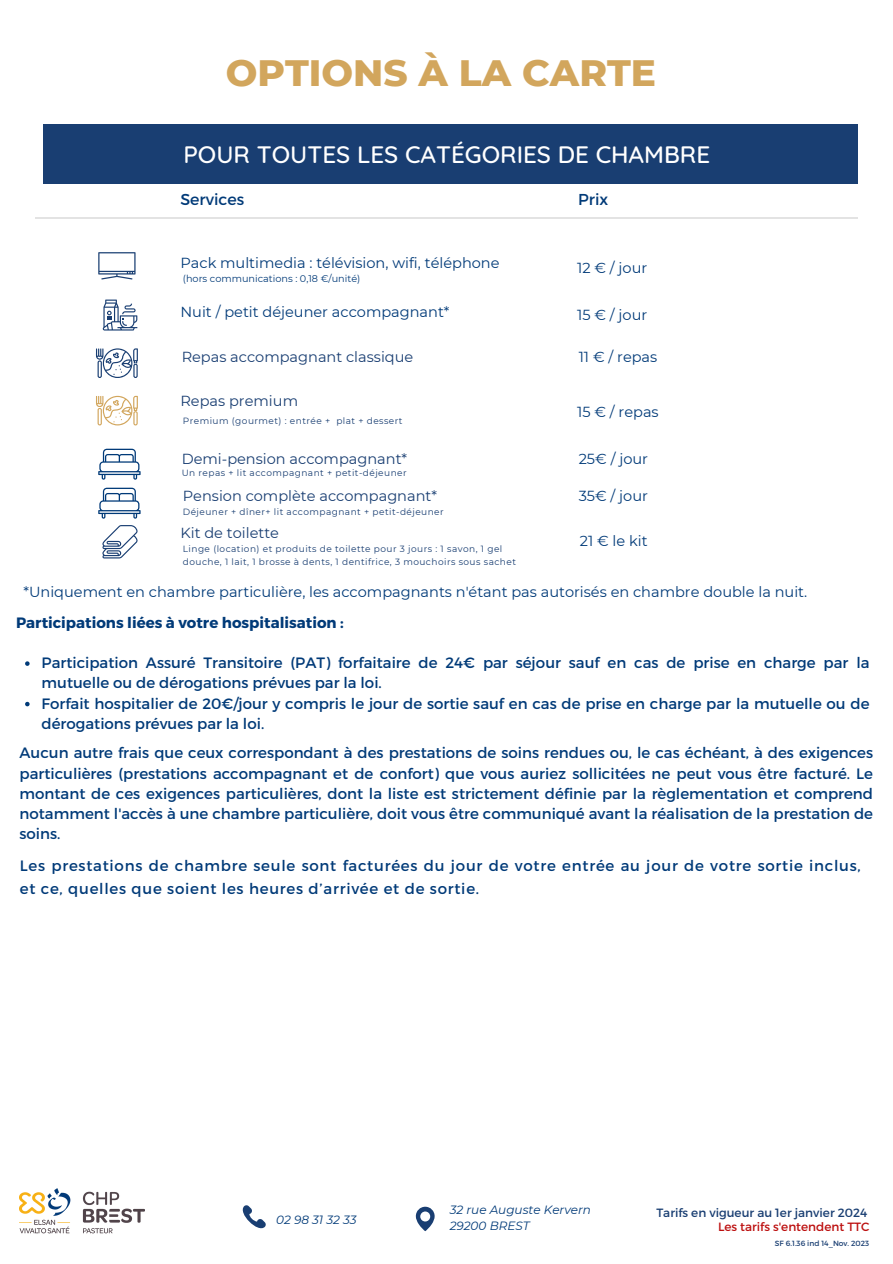
<style>
.page{position:relative;width:893px;height:1264px;background:#fff}
.page>*{position:absolute;margin:0;border:0;box-sizing:border-box;transform-origin:0 0}
.t1{font:800 37.5px "Montserrat";color:#d2a65d}
.t2{font:500 24.3px "Quicksand";color:#fff}
.t3{font:15.75px "Montserrat";color:#003a78}
.t4{font:15px/20.2px "Montserrat";color:#003a78}
.t5{font:15px/22.5px "Montserrat";letter-spacing:.05em;color:#003a78}
.t6{font:700 15px "Montserrat";color:#003a78}
.t7{font:14.55px "Montserrat";color:#003a78}
.t8{font:14.55px "Montserrat";color:#193e72}
.t9{font:italic 12px "Montserrat";color:#003a78}
.t10{font:12px "Montserrat";color:#193e72}
.t11{font:12px "Montserrat";color:#bc0f0f}
.t12{font:9.75px "Montserrat";color:#003a78}
.t13{font:9px/13.5px "Montserrat";letter-spacing:.05em;color:#193e72}
.t14{font:7.5px "Montserrat";color:#193e72}
</style>
<div class="page">
<div style="left:43px;top:125px;width:814px;height:59px;background:#193e72"></div>
<hr style="left:35px;top:217px;width:822px;height:2px;background:#777">
<svg style="left:103px;top:299px;width:34px;height:31px"></svg>
<svg style="left:98px;top:252px;width:37px;height:27px"></svg>
<svg style="left:102px;top:525px;width:36px;height:33px"></svg>
<svg style="left:242px;top:1205px;width:24px;height:24px"></svg>
<svg style="left:416px;top:1206px;width:18px;height:25px"></svg>
<img style="left:20px;top:1188px;width:125px;height:46px">
<svg style="left:96px;top:348px;width:41px;height:29px"></svg>
<svg style="left:98px;top:448px;width:43px;height:31px"></svg>
<svg style="left:98px;top:487px;width:43px;height:31px"></svg>
<svg style="left:25px;top:661px;width:5px;height:5px"></svg>
<svg style="left:25px;top:702px;width:5px;height:4px"></svg>
<svg style="left:96px;top:396px;width:41px;height:29px"></svg>
<p class="t1" style="left:226px;top:49px;width:432px">OPTIONS À LA CARTE</p>
<p class="t2" style="left:183px;top:138px;width:528px">POUR TOUTES LES CATÉGORIES DE CHAMBRE</p>
<p class="t3" style="left:180px;top:189px;width:65px">Services</p>
<p class="t3" style="left:578px;top:189px;width:32px">Prix</p>
<p class="t7" style="left:180px;top:254px;width:320px">Pack multimedia : télévision, wifi, téléphone</p>
<p class="t12" style="left:183px;top:273px;width:179px">(hors communications : 0,18 €/unité)</p>
<p class="t7" style="left:577px;top:259px;width:72px">12 € / jour</p>
<p class="t7" style="left:180px;top:302px;width:270px">Nuit / petit déjeuner accompagnant*</p>
<p class="t7" style="left:577px;top:305px;width:72px">15 € / jour</p>
<p class="t8" style="left:182px;top:347px;width:233px">Repas accompagnant classique</p>
<p class="t7" style="left:578px;top:347px;width:80px">11 € / repas</p>
<p class="t8" style="left:180px;top:392px;width:119px">Repas premium</p>
<p class="t13" style="left:183px;top:414px;width:221px">Premium (gourmet) : entrée + plat + dessert</p>
<p class="t8" style="left:182px;top:450px;width:227px">Demi-pension accompagnant*</p>
<p class="t13" style="left:182px;top:465px;width:226px">Un repas + lit accompagnant + petit-déjeuner</p>
<p class="t8" style="left:183px;top:486px;width:256px">Pension complète accompagnant*</p>
<p class="t13" style="left:183px;top:505px;width:262px">Déjeuner + dîner+ lit accompagnant + petit-déjeuner</p>
<p class="t7" style="left:577px;top:403px;width:83px">15 € / repas</p>
<p class="t7" style="left:578px;top:450px;width:71px">25€ / jour</p>
<p class="t7" style="left:578px;top:486px;width:71px">35€ / jour</p>
<p class="t8" style="left:180px;top:524px;width:100px">Kit de toilette</p>
<p class="t7" style="left:579px;top:532px;width:69px">21 € le kit</p>
<p class="t13" style="left:183px;top:541px;width:334px">Linge (location) et produits de toilette pour 3 jours : 1 savon, 1 gel douche, 1 lait, 1 brosse à dents, 1 dentifrice, 3 mouchoirs sous sachet</p>
<p class="t7" style="left:23px;top:583px;width:785px">*Uniquement en chambre particulière, les accompagnants n'étant pas autorisés en chambre double la nuit.</p>
<p class="t6" style="left:16px;top:612px;width:329px">Participations liées à votre hospitalisation :</p>
<p class="t4" style="left:42px;top:652px;width:829px">Participation Assuré Transitoire (PAT) forfaitaire de 24€ par séjour sauf en cas de prise en charge par la mutuelle ou de dérogations prévues par la loi.</p>
<p class="t4" style="left:42px;top:692px;width:829px">Forfait hospitalier de 20€/jour y compris le jour de sortie sauf en cas de prise en charge par la mutuelle ou de dérogations prévues par la loi.</p>
<p class="t4" style="left:20px;top:742px;width:854px;text-align:justify">Aucun autre frais que ceux correspondant à des prestations de soins rendues ou, le cas échéant, à des exigences particulières (prestations accompagnant et de confort) que vous auriez sollicitées ne peut vous être facturé. Le montant de ces exigences particulières, dont la liste est strictement définie par la règlementation et comprend notamment l'accès à une chambre particulière, doit vous être communiqué avant la réalisation de la prestation de soins.</p>
<p class="t5" style="left:20px;top:854px;width:842px">Les prestations de chambre seule sont facturées du jour de votre entrée au jour de votre sortie inclus, et ce, quelles que soient les heures d’arrivée et de sortie.</p>
<p class="t9" style="left:276px;top:1211px;width:82px">02 98 31 32 33</p>
<p class="t9" style="left:449px;top:1202px;width:143px">32 rue Auguste Kervern</p>
<p class="t9" style="left:449px;top:1218px;width:81px">29200 BREST</p>
<p class="t10" style="left:656px;top:1204px;width:212px">Tarifs en vigueur au 1er janvier 2024</p>
<p class="t11" style="left:718px;top:1218px;width:153px">Les tarifs s'entendent TTC</p>
<p class="t14" style="left:774px;top:1237px;width:96px">SF 6.1.36 ind 14_Nov. 2023</p>
</div>
